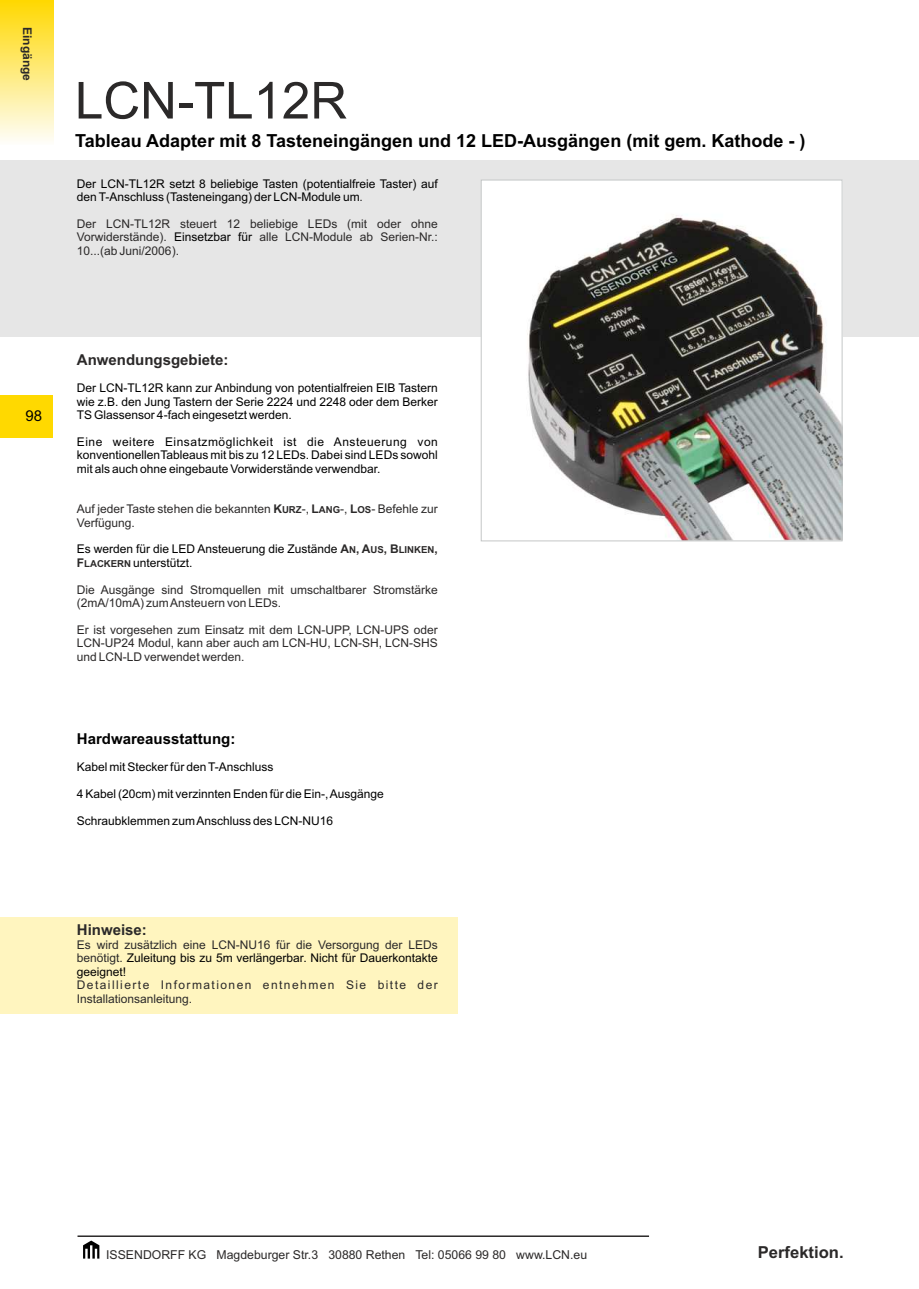
<style>
.page{position:relative;width:919px;height:1289px;background:#fff}
.page>*{position:absolute;margin:0;border:0;box-sizing:border-box;transform-origin:0 0}
.t1{font:51px "Arial";color:#2b2929}
.t2{font:700 18px "Arial";color:#000}
.t3{font:700 16.5px "Arial";color:#2b2929}
.t4{font:700 15px "Arial";color:#2b2929}
.t5{font:700 15px "Arial";color:#000}
.t6{font:15px "Arial";color:#000}
.t7{font:12.3px "Arial";color:#2b2929}
.t8{font:12px/13.4px "Arial";color:#000}
.t9{font:12px/13.4px "Arial";color:#2b2929}
.t10{font:12px/13.4px "Arial";letter-spacing:.12em;color:#2b2929}
.t11{font:700 12px "Arial";color:#2b2929}
.t12{font:700 9.6px "Arial";color:#2b2929}
.s1{color:#2b2929}
.s2{font-weight:700}
.s3{font-weight:700;font-size:9.6px}
.s4{font-size:12px}
</style>
<div class="page">
<div style="left:0;top:917px;width:457px;height:96px;background:#fff5bf"></div>
<div style="left:0;top:394px;width:52px;height:43px;background:#ffd900"></div>
<svg style="left:83px;top:1240px;width:16px;height:18px"></svg>
<hr style="left:77px;top:1235px;width:572px;height:1px;background:#2b2929">
<div style="left:0;top:160px;width:918px;height:177px;background:#e6e6e6"></div>
<div style="left:0;top:0;width:53px;height:145px;background:linear-gradient(to bottom,#ffd800,#fefdfb)"></div>
<img style="left:483px;top:182px;width:357px;height:357px">
<div style="left:481px;top:180px;width:361px;height:361px;border:1px solid #c4c7c7"></div>
<p class="t11" style="left:32px;top:27px;width:56px;rotate:90deg">Eingänge</p>
<h1 class="t1" style="left:75px;top:81px;width:274px">LCN-TL12R</h1>
<h2 class="t2" style="left:75px;top:134px;width:731px">Tableau Adapter mit 8 Tasteneingängen und 12 LED-Ausgängen (mit gem. Kathode - )</h2>
<p class="t8" style="left:77px;top:178px;width:362px">Der LCN-TL12R setzt 8 beliebige Tasten (potentialfreie Taster) auf den T-Anschluss (Tasteneingang) der LCN-Module um<span class="s1">.</span></p>
<p class="t8" style="left:174px;top:232px;width:79px">Einsetzbar für</p>
<p class="t9" style="left:77px;top:218px;width:362px">Der LCN-TL12R steuert 12 beliebige LEDs (mit oder ohne<br>Vorwiderstände).</p>
<p class="t9" style="left:259px;top:232px;width:180px">alle LCN-Module ab Serien-Nr.:</p>
<p class="t9" style="left:77px;top:245px;width:104px">10...(ab Juni/2006).</p>
<p class="t6" style="left:25px;top:409px;width:18px">98</p>
<p class="t4" style="left:77px;top:354px;width:153px">Anwendungsgebiete:</p>
<p class="t8" style="left:77px;top:382px;width:362px;text-align:justify">Der LCN-TL12R kann zur Anbindung von potentialfreien EIB Tastern wie z.B. den Jung Tastern der Serie 2224 und 2248 oder dem Berker TS Glassensor 4-fach eingesetzt werden.</p>
<p class="t8" style="left:77px;top:436px;width:362px;text-align:justify">Eine weitere Einsatzmöglichkeit ist die Ansteuerung von konventionellenTableaus mit bis zu 12 LEDs. Dabei sind LEDs sowohl mit als auch ohne eingebaute Vorwiderstände verwendbar.</p>
<p class="t9" style="left:77px;top:503px;width:362px">Auf jeder Taste stehen die bekannten <span class="s2">K</span><span class="s3">URZ</span>-, <span class="s2">L</span><span class="s3">ANG</span>-, <span class="s2">L</span><span class="s3">OS</span>- Befehle zur<br>Verfügung.</p>
<p class="t12" style="left:340px;top:546px;width:99px"><span class="s4">A</span>N<span class="s4">, A</span>US<span class="s4">, B</span>LINKEN<span class="s4">,</span></p>
<p class="t12" style="left:77px;top:559px;width:56px"><span class="s4">F</span>LACKERN</p>
<p class="t9" style="left:77px;top:583px;width:362px">Die Ausgänge sind Stromquellen mit umschaltbarer Stromstärke (2mA/10mA) zum Ansteuern von LEDs.</p>
<p class="t9" style="left:77px;top:624px;width:362px;text-align:justify">Er ist vorgesehen zum Einsatz mit dem LCN-UPP, LCN-UPS oder LCN-UP24 Modul, kann aber auch am LCN-HU, LCN-SH, LCN-SHS und LCN-LD verwendet werden.</p>
<p class="t8" style="left:133px;top:543px;width:206px;text-indent:-56px">Es werden für die LED Ansteuerung die Zustände unterstützt.</p>
<p class="t5" style="left:77px;top:733px;width:160px">Hardwareausstattung:</p>
<p class="t8" style="left:77px;top:761px;width:198px">Kabel mit Stecker für den T-Anschluss</p>
<p class="t8" style="left:77px;top:788px;width:308px">4 Kabel (20cm) mit verzinnten Enden für die Ein-, Ausgänge</p>
<p class="t8" style="left:77px;top:815px;width:258px">Schraubklemmen zum Anschluss des LCN-NU16</p>
<p class="t4" style="left:77px;top:924px;width:72px">Hinweise:</p>
<p class="t9" style="left:77px;top:939px;width:362px">Es wird zusätzlich eine LCN-NU16 für die Versorgung der LEDs</p>
<p class="t10" style="left:77px;top:979px;width:362px">Detaillierte Informationen entnehmen Sie bitte der<br>Installationsanleitung.</p>
<p class="t8" style="left:77px;top:952px;width:362px"><span class="s1">benötigt.</span> Zuleitung bis zu 5m verlängerbar. Nicht für Dauerkontakte geeignet!</p>
<p class="t7" style="left:106px;top:1249px;width:482px">ISSENDORFF KG Magdeburger Str.3 30880 Rethen Tel: 05066 99 80 www.LCN.eu</p>
<h3 class="t3" style="left:757px;top:1246px;width:87px">Perfektion.</h3>
</div>
